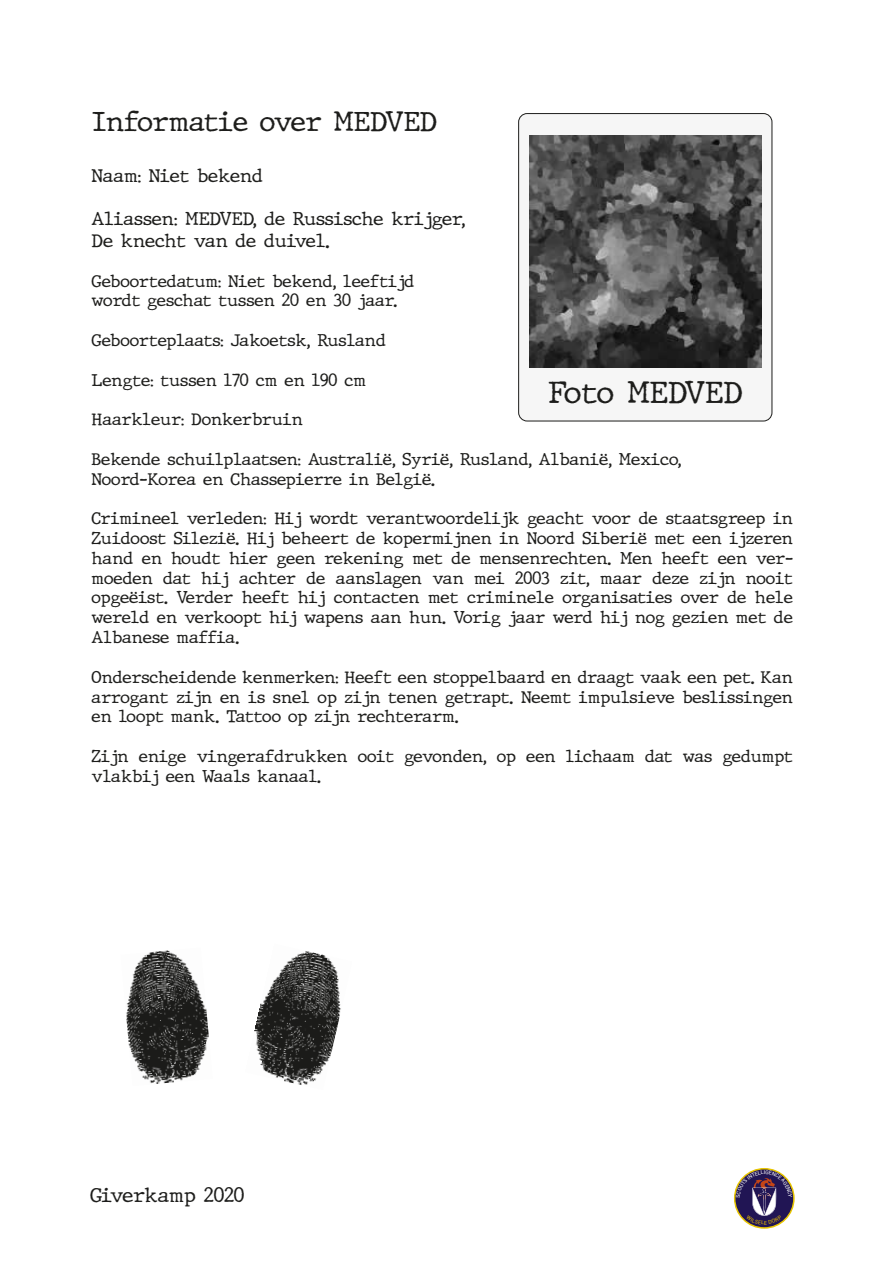
<style>
.page{position:relative;width:893px;height:1263px;background:#fff}
.page>*{position:absolute;margin:0;border:0;box-sizing:border-box;transform-origin:0 0}
.t1{font:30.15px "JMH Typewriter";color:#1d1d1b}
.t2{font:27px "JMH Typewriter";color:#1d1d1b}
.t3{font:19.5px "JMH Typewriter";letter-spacing:-.015em;color:#1d1d1b}
.t4{font:18px/21.6px "JMH Typewriter";color:#1d1d1b}
.t5{font:16.5px/19.8px "JMH Typewriter";color:#1d1d1b}
</style>
<div class="page">
<img style="left:126px;top:950px;width:83px;height:134px">
<img style="left:254px;top:951px;width:87px;height:134px">
<div style="left:519px;top:114px;width:253px;height:307px;background:#f6f6f6;border-radius:9px"></div>
<div style="left:518px;top:113px;width:254px;height:308px;border:1px solid #1d1d1b;border-radius:9px"></div>
<img style="left:529px;top:136px;width:232px;height:231px">
<div style="left:734px;top:1168px;width:61px;height:61px;border:2px solid #e8c500;border-radius:50%"></div>
<svg style="left:736px;top:1170px;width:56px;height:54px"></svg>
<h2 class="t2" style="left:92px;top:105px;width:346px">Informatie over MEDVED</h2>
<p class="t4" style="left:92px;top:167px;width:173px">Naam: Niet bekend</p>
<p class="t4" style="left:92px;top:210px;width:375px">Aliassen: MEDVED, de Russische krijger,<br>De knecht van de duivel.</p>
<p class="t5" style="left:92px;top:272px;width:324px">Geboortedatum: Niet bekend, leeftijd wordt geschat tussen 20 en 30 jaar.</p>
<p class="t5" style="left:92px;top:332px;width:296px">Geboorteplaats: Jakoetsk, Rusland</p>
<p class="t5" style="left:92px;top:371px;width:276px">Lengte: tussen 170 cm en 190 cm</p>
<p class="t5" style="left:92px;top:411px;width:213px">Haarkleur: Donkerbruin</p>
<p class="t5" style="left:92px;top:451px;width:591px">Bekende schuilplaatsen: Australië, Syrië, Rusland, Albanië, Mexico,<br>Noord-Korea en Chassepierre in België.</p>
<p class="t5" style="left:92px;top:510px;width:703px;text-align:justify">Crimineel verleden: Hij wordt verantwoordelijk geacht voor de staatsgreep in Zuidoost Silezië. Hij beheert de kopermijnen in Noord Siberië met een ijzeren hand en houdt hier geen rekening met de mensenrechten. Men heeft een ver&shy;moeden dat hij achter de aanslagen van mei 2003 zit, maar deze zijn nooit opgeëist. Verder heeft hij contacten met criminele organisaties over de hele wereld en verkoopt hij wapens aan hun. Vorig jaar werd hij nog gezien met de Albanese maffia.</p>
<p class="t5" style="left:92px;top:668px;width:703px;text-align:justify">Onderscheidende kenmerken: Heeft een stoppelbaard en draagt vaak een pet. Kan arrogant zijn en is snel op zijn tenen getrapt. Neemt impulsieve beslissingen en loopt mank. Tattoo op zijn rechterarm.</p>
<p class="t5" style="left:92px;top:748px;width:703px">Zijn enige vingerafdrukken ooit gevonden, op een lichaam dat was gedumpt vlakbij een Waals kanaal.</p>
<h1 class="t1" style="left:548px;top:374px;width:196px">Foto MEDVED</h1>
<p class="t3" style="left:90px;top:1183px;width:156px">Giverkamp 2020</p>
</div>
